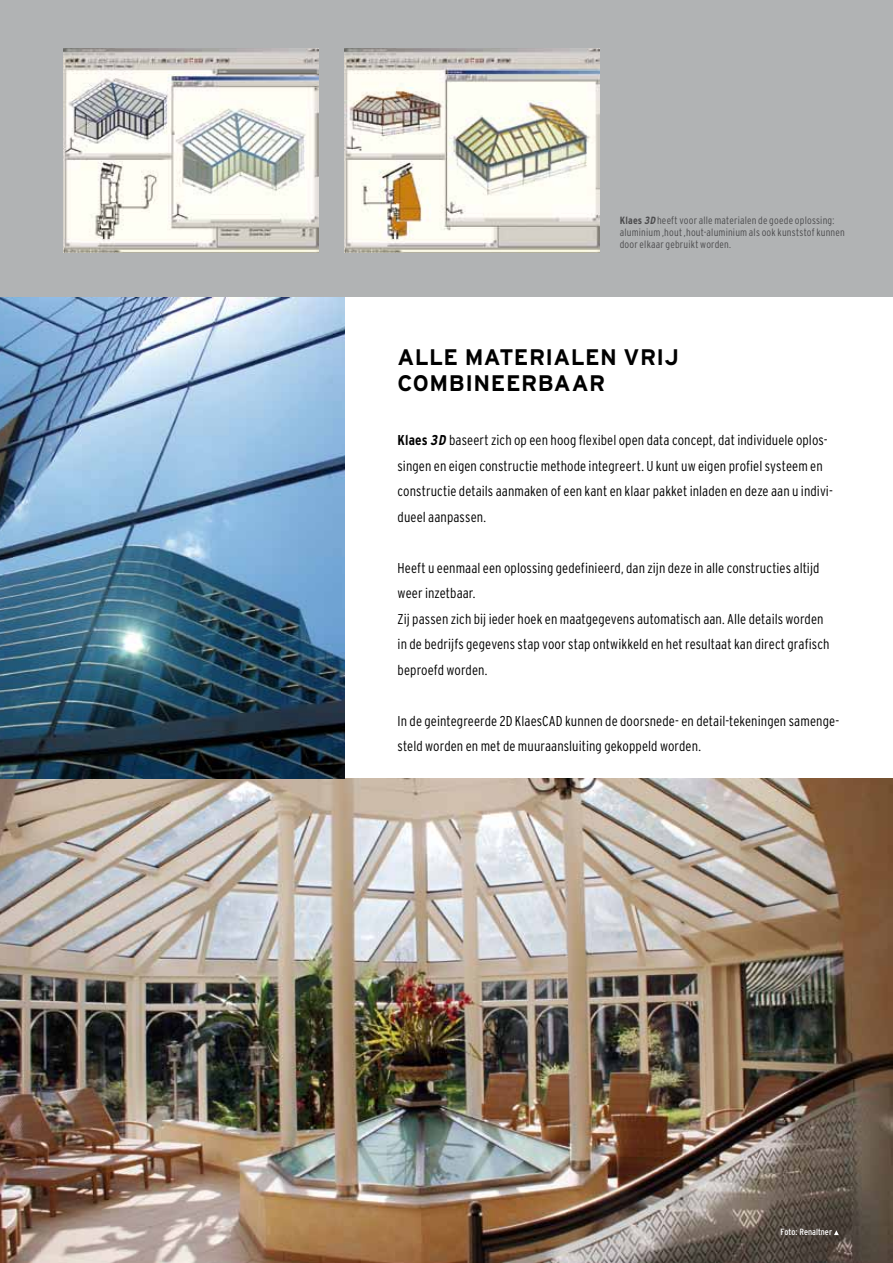
<style>
.page{position:relative;width:893px;height:1263px;background:#fff}
.page>*{position:absolute;margin:0;border:0;box-sizing:border-box;transform-origin:0 0}
.t1{font:700 22.5px "Interstate";letter-spacing:.02em;color:#000}
.t2{font:300 condensed 14.25px/25.5px "Interstate";letter-spacing:.005em;color:#000}
.t3{font:300 condensed 10.5px/12px "Interstate";letter-spacing:.02em;color:#4b4b4d}
.t4{font:condensed 9px "Interstate";color:#fff}
.s1{font-weight:700}
.s2{font-weight:700;font-style:italic}
</style>
<div class="page">
<div style="left:0;top:0;width:893px;height:299px;background:#b1b3b4"></div>
<img style="left:0;top:778px;width:893px;height:485px">
<div style="left:344px;top:298px;width:549px;height:480px;background:#fff"></div>
<img style="left:63px;top:49px;width:255px;height:204px">
<img style="left:344px;top:49px;width:255px;height:204px">
<img style="left:0;top:298px;width:344px;height:480px">
<svg style="left:834px;top:1230px;width:5px;height:5px"></svg>
<p class="t3" style="left:620px;top:214px;width:227px"><span class="s1">Klaes</span> <span class="s2">3D</span> heeft voor alle materialen de goede oplossing: aluminium ,hout ,hout-aluminium als ook kunststof kunnen door elkaar gebruikt worden.</p>
<h1 class="t1" style="left:398px;top:345px;width:240px">ALLE MATERIALEN VRI</h1>
<h1 class="t1" style="left:665px;top:345px;width:16px">J</h1>
<h1 class="t1" style="left:398px;top:370px;width:16px">COMBIN</h1>
<h1 class="t1" style="left:491px;top:370px;width:112px">EERBAAR</h1>
<p class="t2" style="left:398px;top:427px;width:437px"><span class="s1">Klaes</span> <span class="s2">3D</span> baseert zich op een hoog flexibel open data concept, dat individuele oplos&shy;singen en eigen constructie methode integreert. U kunt uw eigen profiel systeem en constructie details aanmaken of een kant en klaar pakket inladen en deze aan u indivi&shy;dueel aanpassen.</p>
<p class="t2" style="left:398px;top:555px;width:433px">Heeft u eenmaal een oplossing gedefinieerd, dan zijn deze in alle constructies altijd weer inzetbaar.<br>Zij passen zich bij ieder hoek en maatgegevens automatisch aan. Alle details worden in de bedrijfs gegevens stap voor stap ontwikkeld en het resultaat kan direct grafisch beproefd worden.</p>
<p class="t2" style="left:398px;top:708px;width:443px">In de geintegreerde 2D KlaesCAD kunnen de doorsnede- en detail-tekeningen samenge&shy;steld worden en met de muuraansluiting gekoppeld worden.</p>
<p class="t4" style="left:780px;top:1227px;width:53px">Foto: Renaltner</p>
</div>
